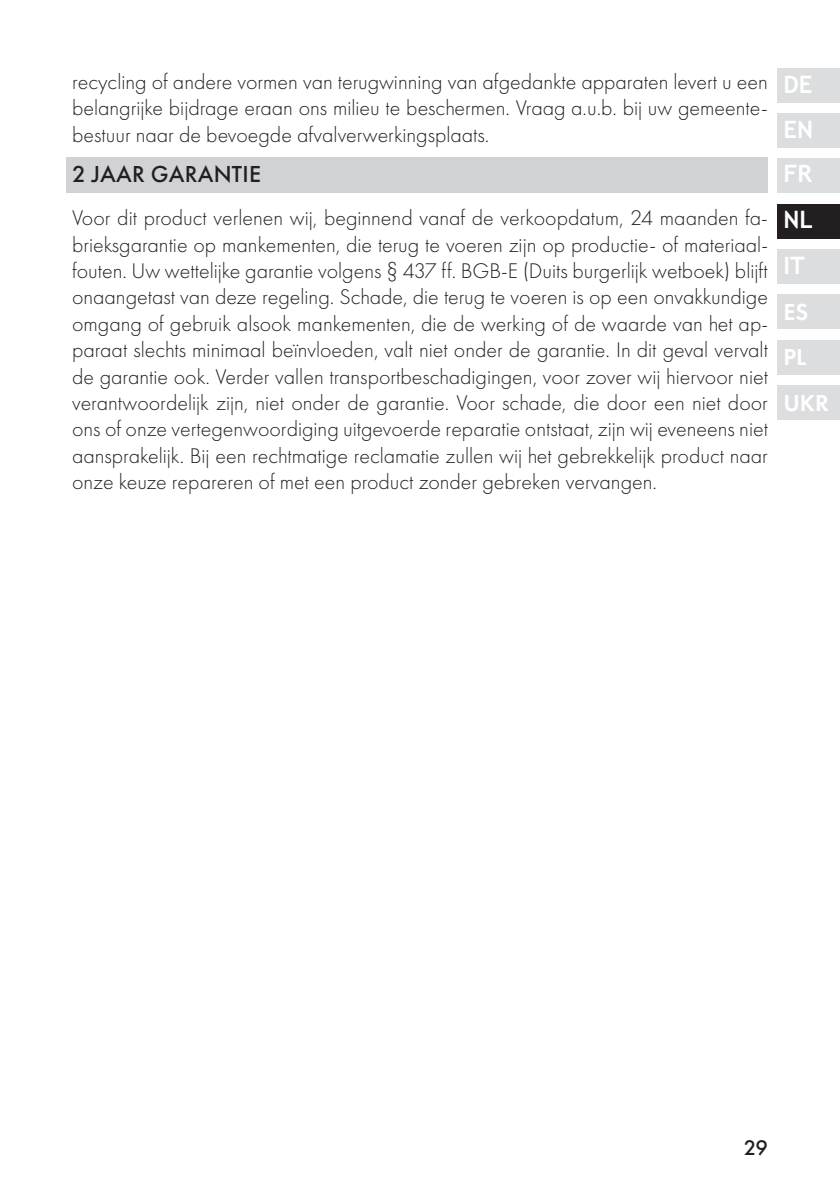
<style>
.page{position:relative;width:840px;height:1191px;background:#fff}
.page>*{position:absolute;margin:0;border:0;box-sizing:border-box;transform-origin:0 0}
.t1{font:500 24px "Futura PT";letter-spacing:.01em;color:#231f20}
.t2{font:700 24px/45.2px "Trebuchet MS";color:#fff;text-align:justify}
.t3{font:600 24px/45.2px "Futura PT";color:#fff}
.t4{font:300 22px/26.4px "Futura PT";color:#231f20;text-align:justify}
.t5{font:500 22px "Futura PT";color:#231f20}
</style>
<div class="page">
<div style="left:777px;top:68px;width:62px;height:34px;background:#dcdddf"></div>
<div style="left:777px;top:113px;width:62px;height:34px;background:#dcdddf"></div>
<div style="left:777px;top:159px;width:62px;height:34px;background:#dcdddf"></div>
<div style="left:777px;top:204px;width:62px;height:34px;background:#231f20"></div>
<div style="left:777px;top:249px;width:62px;height:34px;background:#dcdddf"></div>
<div style="left:777px;top:295px;width:62px;height:34px;background:#dcdddf"></div>
<div style="left:777px;top:340px;width:62px;height:34px;background:#dcdddf"></div>
<div style="left:777px;top:386px;width:62px;height:34px;background:#dcdddf"></div>
<div style="left:66px;top:158px;width:701px;height:35px;background:#d1d2d4"></div>
<p class="t4" style="left:72px;top:68px;width:697px">recycling of andere vormen van terugwinning van afgedankte apparaten levert u een belangrijke bijdrage eraan ons milieu te beschermen. Vraag a.u.b. bij uw gemeente&shy;bestuur naar de bevoegde afvalverwerkingsplaats.</p>
<p class="t1" style="left:72px;top:159px;width:190px">2 JAAR GARANTIE</p>
<p class="t4" style="left:72px;top:205px;width:697px">Voor dit product verlenen wij, beginnend vanaf de verkoopdatum, 24 maanden fa&shy;brieksgarantie op mankementen, die terug te voeren zijn op productie- of materiaal&shy;fouten. Uw wettelijke garantie volgens § 437 ff. BGB-E (Duits burgerlijk wetboek) blijft onaangetast van deze regeling. Schade, die terug te voeren is op een onvakkundige omgang of gebruik alsook mankementen, die de werking of de waarde van het ap&shy;paraat slechts minimaal beïnvloeden, valt niet onder de garantie. In dit geval vervalt de garantie ook. Verder vallen transportbeschadigingen, voor zover wij hiervoor niet verantwoordelijk zijn, niet onder de garantie. Voor schade, die door een niet door ons of onze vertegenwoordiging uitgevoerde reparatie ontstaat, zijn wij eveneens niet aansprakelijk. Bij een rechtmatige reclamatie zullen wij het gebrekkelijk product naar onze keuze repareren of met een product zonder gebreken vervangen.</p>
<p class="t2" style="left:783px;top:62px;width:31px">DE EN FR NL IT</p>
<p class="t3" style="left:783px;top:289px;width:47px">ES<br>PL<br>UKR</p>
<p class="t5" style="left:743px;top:1134px;width:25px">29</p>
</div>
